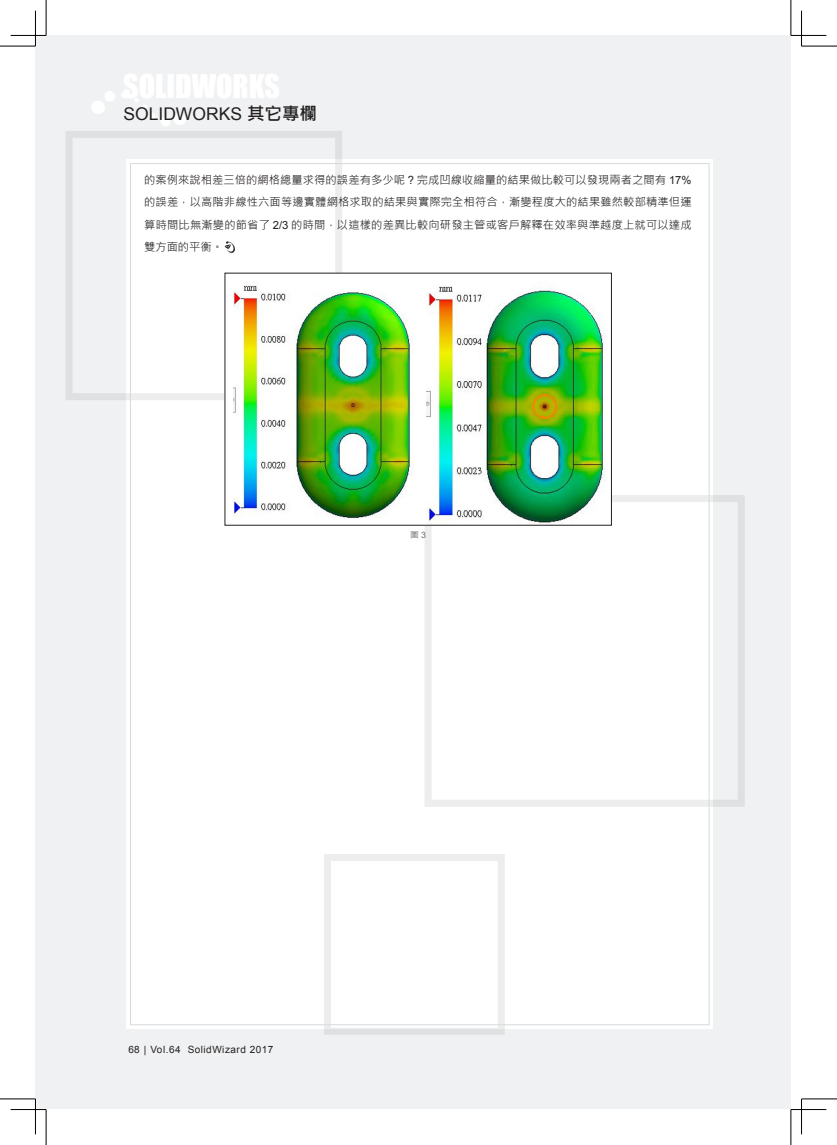
<style>
.page{position:relative;width:837px;height:1145px;background:#fff}
.page>*{position:absolute;margin:0;border:0;box-sizing:border-box;transform-origin:0 0}
.t1{font:17.5px "Arial";color:#231f20}
.t2{font:11.25px/22.5px "Microsoft Jheng Hei";letter-spacing:.015em;color:#231f20;text-align:justify}
.t3{font:10px "Arial";letter-spacing:.05em;color:#231f20}
.t4{font:8.75px "Microsoft Jheng Hei";color:#6c6d70}
.s1{font-family:"Microsoft Jheng Hei";font-weight:700}
.s2{font-family:"Arial"}
</style>
<div class="page">
<div style="left:35px;top:35px;width:755px;height:1074px;background:#f0f1f2"></div>
<div style="left:121px;top:91px;width:7px;height:7px;background:#fff;border-radius:50%"></div>
<div style="left:104px;top:91px;width:11px;height:11px;background:#fff;border-radius:50%"></div>
<div style="left:91px;top:100px;width:14px;height:14px;background:#fff;border-radius:50%"></div>
<svg style="left:135px;top:98px;width:51px;height:28px"></svg>
<div style="left:126px;top:160px;width:587px;height:868px;background:#fff"></div>
<img style="left:233px;top:282px;width:372px;height:241px">
<svg style="left:225px;top:241px;width:10px;height:12px"></svg>
<hr style="left:11px;top:1108px;width:35px;height:2px;background:#fff">
<hr style="left:0;top:46px;width:35px;height:1px;background:#000">
<hr style="left:801px;top:46px;width:35px;height:1px;background:#000">
<hr style="left:0;top:1098px;width:35px;height:1px;background:#000">
<hr style="left:801px;top:1098px;width:35px;height:1px;background:#000">
<hr style="left:46px;top:0;width:1px;height:35px;background:#000">
<hr style="left:46px;top:1109px;width:1px;height:35px;background:#000">
<hr style="left:790px;top:0;width:1px;height:35px;background:#000">
<hr style="left:790px;top:1109px;width:1px;height:35px;background:#000">
<hr style="left:11px;top:35px;width:35px;height:1px;background:#000">
<hr style="left:790px;top:35px;width:36px;height:1px;background:#000">
<hr style="left:11px;top:1109px;width:35px;height:1px;background:#000">
<hr style="left:790px;top:1109px;width:36px;height:1px;background:#000">
<hr style="left:35px;top:11px;width:1px;height:35px;background:#000">
<hr style="left:35px;top:1098px;width:1px;height:36px;background:#000">
<hr style="left:801px;top:11px;width:1px;height:35px;background:#000">
<hr style="left:801px;top:1098px;width:1px;height:36px;background:#000">
<h1 class="t1" style="left:123px;top:102px;width:195px">SOLIDWORKS <span class="s1">其它專欄</span></h1>
<p class="t2" style="left:144px;top:168px;width:548px">的案例來說相差三倍的網格總量求得的誤差有多少呢 <span class="s2">?</span> 完成凹線收縮量的結果做比較可以發現兩者之間有 <span class="s2">17%</span>的誤差，以高階非線性六面等邊實體網格求取的結果與實際完全相符合，漸變程度大的結果雖然較部精準但運算時間比無漸變的節省了 <span class="s2">2/3</span> 的時間，以這樣的差異比較向研發主管或客戶解釋在效率與準越度上就可以達成雙方面的平衡。</p>
<p class="t4" style="left:410px;top:529px;width:17px">圖<span class="s2">3</span></p>
<p class="t3" style="left:128px;top:1043px;width:146px">68 | Vol.64 SolidWizard 2017</p>
</div>
